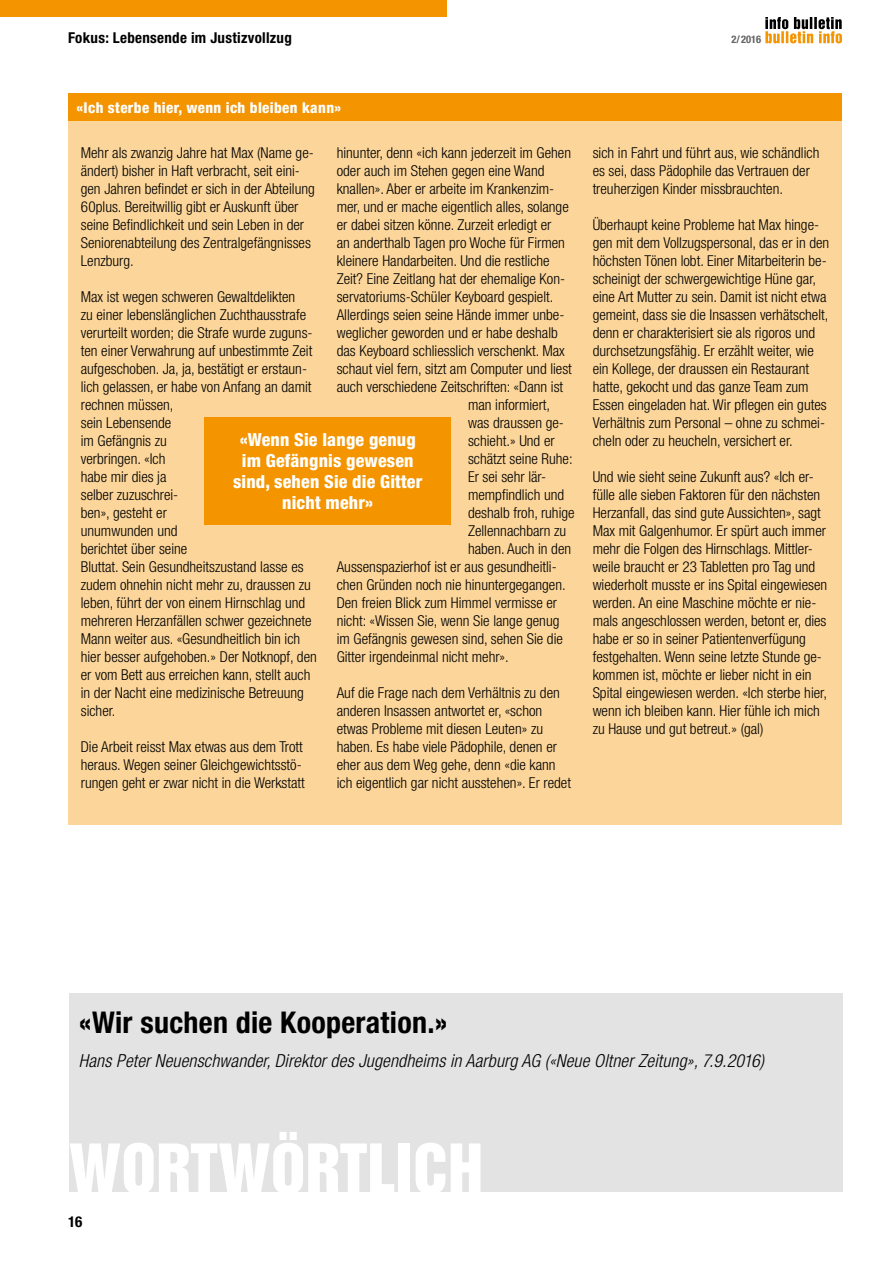
<style>
.page{position:relative;width:893px;height:1263px;background:#fff}
.page>*{position:absolute;margin:0;border:0;box-sizing:border-box;transform-origin:0 0}
.t1{font:63px "Helvetica Inserat LT Std";color:#fff}
.t2{font:700 condensed 30px "Helvetica Neue LT Std";letter-spacing:.01em;color:#000}
.t3{font:italic 300 condensed 18px "Helvetica Neue LT Std";letter-spacing:.01em;color:#000}
.t4{font:800 condensed 18px/21px "Helvetica Neue LT Std";letter-spacing:.01em;color:#fff;text-align:center}
.t5{font:300 condensed 15px/18px "Helvetica Neue LT Std";color:#000}
.t6{font:800 condensed 15px "Helvetica Neue LT Std";letter-spacing:.025em;color:#fff}
.t7{font:700 condensed 15px "Helvetica Neue LT Std";letter-spacing:.02em;color:#000}
.t8{font:700 condensed 10.5px "Helvetica Neue LT Std";color:#626261}
</style>
<div class="page">
<div style="left:0;top:0;width:446px;height:17px;background:#f49500"></div>
<svg style="left:765px;top:17px;width:77px;height:26px"></svg>
<div style="left:68px;top:94px;width:774px;height:27px;background:#f49500"></div>
<div style="left:68px;top:121px;width:774px;height:704px;background:#fbd599"></div>
<div style="left:204px;top:418px;width:247px;height:107px;background:#f49500"></div>
<div style="left:69px;top:994px;width:774px;height:198px;background:#e3e3e3"></div>
<p class="t7" style="left:68px;top:29px;width:225px">Fokus: Lebensende im Justizvollzug</p>
<p class="t8" style="left:732px;top:33px;width:31px">2/2016</p>
<p class="t6" style="left:77px;top:98px;width:266px">«Ich sterbe hier, wenn ich bleiben kann»</p>
<p class="t5" style="left:81px;top:144px;width:236px">Mehr als zwanzig Jahre hat Max (Name ge&shy;ändert) bisher in Haft verbracht, seit eini&shy;gen Jahren befindet er sich in der Abteilung 60plus. Bereitwillig gibt er Auskunft über seine Befindlichkeit und sein Leben in der Seniorenabteilung des Zentralgefängnisses Lenzburg.</p>
<p class="t5" style="left:81px;top:288px;width:238px">Max ist wegen schweren Gewaltdelikten<br>zu einer lebenslänglichen Zuchthausstrafe verurteilt worden; die Strafe wurde zuguns&shy;ten einer Verwahrung auf unbestimmte Zeit aufgeschoben. Ja, ja, bestätigt er erstaun&shy;lich gelassen, er habe von Anfang an damit rechnen müssen,<br>sein Lebensende<br>im Gefängnis zu<br>verbringen. «Ich<br>habe mir dies ja<br>selber zuzuschrei-<br>ben», gesteht er<br>unumwunden und<br>berichtet über seine<br>Bluttat. Sein Gesundheitszustand lasse es zudem ohnehin nicht mehr zu, draussen zu leben, führt der von einem Hirnschlag und mehreren Herzanfällen schwer gezeichnete<br>Mann weiter aus. «Gesundheitlich bin ich hier besser aufgehoben.» Der Notknopf, den er vom Bett aus erreichen kann, stellt auch in der Nacht eine medizinische Betreuung sicher.</p>
<p class="t5" style="left:81px;top:738px;width:225px">Die Arbeit reisst Max etwas aus dem Trott heraus. Wegen seiner Gleichgewichtsstö&shy;rungen geht er zwar nicht in die Werkstatt</p>
<p class="t5" style="left:337px;top:144px;width:236px">hinunter, denn «ich kann jederzeit im Gehen</p>
<p class="t5" style="left:337px;top:162px;width:209px">oder auch im Stehen gegen eine Wand</p>
<p class="t5" style="left:337px;top:180px;width:219px">knallen». Aber er arbeite im Krankenzim-</p>
<p class="t5" style="left:337px;top:198px;width:234px">mer, und er mache eigentlich alles, solange</p>
<p class="t5" style="left:337px;top:216px;width:216px">er dabei sitzen könne. Zurzeit erledigt er</p>
<p class="t5" style="left:337px;top:234px;width:230px">an anderthalb Tagen pro Woche für Firmen</p>
<p class="t5" style="left:337px;top:252px;width:215px">kleinere Handarbeiten. Und die restliche</p>
<p class="t5" style="left:337px;top:270px;width:230px">Zeit? Eine Zeitlang hat der ehemalige Kon-</p>
<p class="t5" style="left:337px;top:288px;width:218px">servatoriums-Schüler Keyboard gespielt.</p>
<p class="t5" style="left:337px;top:306px;width:229px">Allerdings seien seine Hände immer unbe-</p>
<p class="t5" style="left:337px;top:324px;width:223px">weglicher geworden und er habe deshalb</p>
<p class="t5" style="left:337px;top:342px;width:230px">das Keyboard schliesslich verschenkt. Max</p>
<p class="t5" style="left:337px;top:360px;width:237px">schaut viel fern, sitzt am Computer und liest</p>
<p class="t5" style="left:337px;top:378px;width:228px">auch verschiedene Zeitschriften: «Dann ist</p>
<p class="t5" style="left:468px;top:396px;width:84px">man informiert,</p>
<p class="t5" style="left:468px;top:414px;width:97px">was draussen ge-</p>
<p class="t5" style="left:468px;top:432px;width:88px">schieht.» Und er</p>
<p class="t5" style="left:468px;top:450px;width:106px">schätzt seine Ruhe:</p>
<p class="t5" style="left:468px;top:468px;width:80px">Er sei sehr lär-</p>
<p class="t5" style="left:468px;top:486px;width:98px">mempfindlich und</p>
<p class="t5" style="left:468px;top:504px;width:108px">deshalb froh, ruhige</p>
<p class="t5" style="left:468px;top:522px;width:100px">Zellennachbarn zu</p>
<p class="t5" style="left:468px;top:540px;width:105px">haben. Auch in den</p>
<p class="t5" style="left:337px;top:558px;width:222px">Aussenspazierhof ist er aus gesundheitli-</p>
<p class="t5" style="left:337px;top:576px;width:231px">chen Gründen noch nie hinuntergegangen.</p>
<p class="t5" style="left:337px;top:594px;width:222px">Den freien Blick zum Himmel vermisse er</p>
<p class="t5" style="left:337px;top:612px;width:224px">nicht: «Wissen Sie, wenn Sie lange genug</p>
<p class="t5" style="left:337px;top:630px;width:228px">im Gefängnis gewesen sind, sehen Sie die</p>
<p class="t5" style="left:337px;top:648px;width:174px">Gitter irgendeinmal nicht mehr».</p>
<p class="t5" style="left:337px;top:684px;width:236px">Auf die Frage nach dem Verhältnis zu den anderen Insassen antwortet er, «schon etwas Probleme mit diesen Leuten» zu haben. Es habe viele Pädophile, denen er eher aus dem Weg gehe, denn «die kann ich eigentlich gar nicht ausstehen». Er redet</p>
<p class="t4" style="left:233px;top:429px;width:191px">«Wenn Sie lange genug im Gefängnis gewesen sind, sehen Sie die Gitter nicht mehr»</p>
<p class="t5" style="left:593px;top:144px;width:228px">sich in Fahrt und führt aus, wie schändlich es sei, dass Pädophile das Vertrauen der treuherzigen Kinder missbrauchten.</p>
<p class="t5" style="left:593px;top:216px;width:238px">Überhaupt keine Probleme hat Max hinge&shy;gen mit dem Vollzugspersonal, das er in den höchsten Tönen lobt. Einer Mitarbeiterin be&shy;scheinigt der schwergewichtige Hüne gar, eine Art Mutter zu sein. Damit ist nicht etwa gemeint, dass sie die Insassen verhätschelt, denn er charakterisiert sie als rigoros und durchsetzungsfähig. Er erzählt weiter, wie ein Kollege, der draussen ein Restaurant hatte, gekocht und das ganze Team zum Essen eingeladen hat. Wir pflegen ein gutes Verhältnis zum Personal – ohne zu schmei&shy;cheln oder zu heucheln, versichert er.</p>
<p class="t5" style="left:593px;top:468px;width:236px">Und wie sieht seine Zukunft aus? «Ich er&shy;fülle alle sieben Faktoren für den nächsten Herzanfall, das sind gute Aussichten», sagt Max mit Galgenhumor. Er spürt auch immer mehr die Folgen des Hirnschlags. Mittler&shy;weile braucht er 23 Tabletten pro Tag und wiederholt musste er ins Spital eingewiesen werden. An eine Maschine möchte er nie&shy;mals angeschlossen werden, betont er, dies habe er so in seiner Patientenverfügung festgehalten. Wenn seine letzte Stunde ge&shy;kommen ist, möchte er lieber nicht in ein Spital eingewiesen werden. «Ich sterbe hier, wenn ich bleiben kann. Hier fühle ich mich zu Hause und gut betreut.» (gal)</p>
<h2 class="t2" style="left:79px;top:1004px;width:370px">«Wir suchen die Kooperation.»</h2>
<p class="t3" style="left:79px;top:1050px;width:687px">Hans Peter Neuenschwander, Direktor des Jugendheims in Aarburg AG («Neue Oltner Zeitung», 7.9.2016)</p>
<h1 class="t1" style="left:69px;top:1131px;width:416px">WORTWÖRTLICH</h1>
<p class="t7" style="left:68px;top:1212px;width:16px">16</p>
</div>
